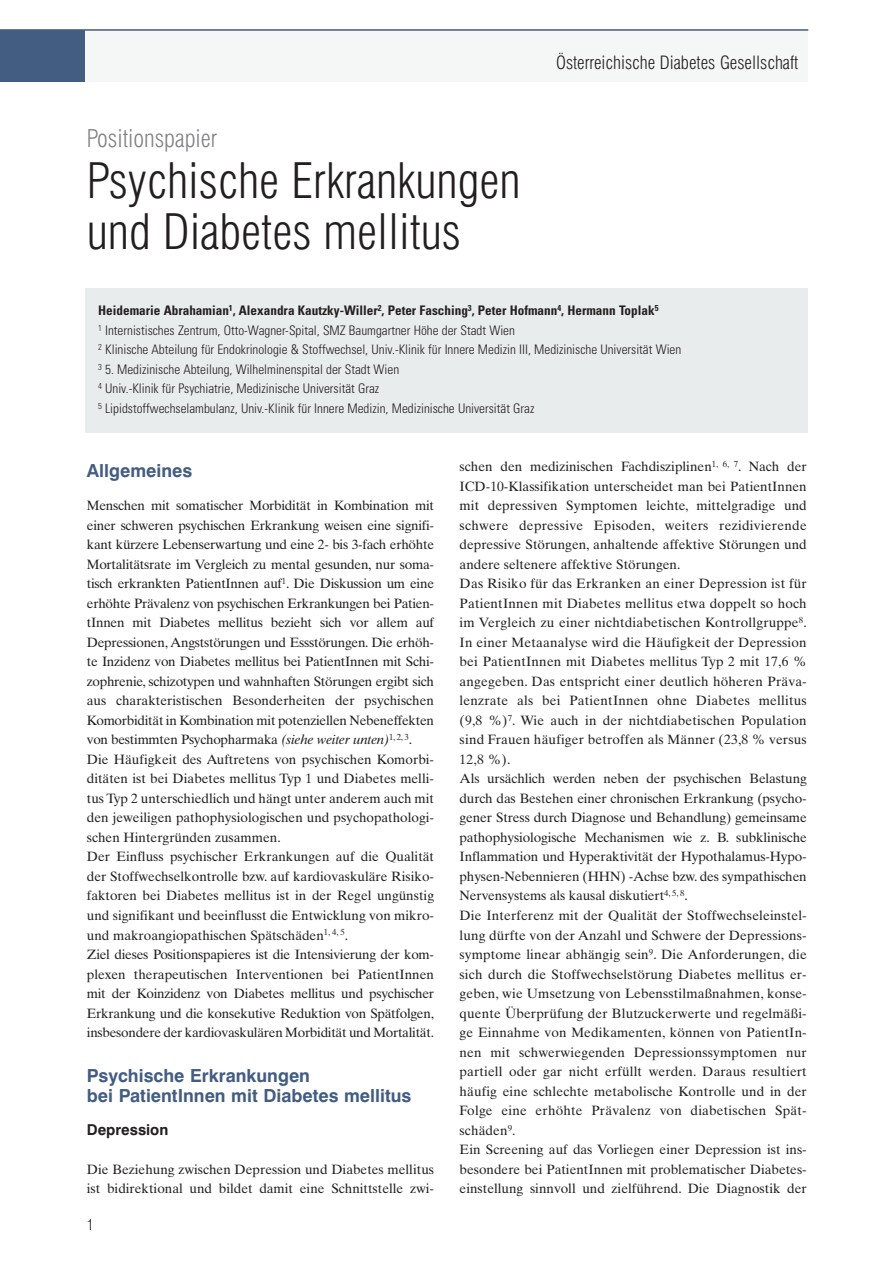
<style>
.page{position:relative;width:893px;height:1263px;background:#fff}
.page>*{position:absolute;margin:0;border:0;box-sizing:border-box;transform-origin:0 0}
.t1{font:300 condensed 48px/51px "Swiss 721 BT";color:#231f20}
.t2{font:300 condensed 24px "Swiss 721 BT";color:#808285}
.t3{font:700 18px/19.5px "Swiss 721 BT";color:#435c82}
.t4{font:300 condensed 18px "Swiss 721 BT";color:#231f20}
.t5{font:700 15px "Swiss 721 BT";color:#231f20}
.t6{font:300 condensed 15px "Swiss 721 BT";color:#231f20}
.t7{font:13.5px/19.5px "Times Ten LT";color:#231f20}
.t8{font:13.5px/19.5px "Times Ten LT";letter-spacing:-.02em;color:#231f20}
.t9{font:300 condensed 13.2px/19.5px "Univers";color:#231f20}
.s1{font-weight:700}
.s2{font-style:italic}
</style>
<div class="page">
<div style="left:85px;top:30px;width:723px;height:51px;background:#f5f7f7"></div>
<div style="left:0;top:30px;width:85px;height:51px;background:#435c82"></div>
<hr style="left:0;top:29px;width:808px;height:2px;background:#435c82">
<div style="left:85px;top:288px;width:723px;height:145px;background:#e9eced"></div>
<h2 class="t2" style="left:87px;top:129px;width:132px">Positionspapier</h2>
<h1 class="t1" style="left:87px;top:159px;width:435px">Psychische Erkrankungen und Diabetes mellitus</h1>
<h3 class="t4" style="left:556px;top:56px;width:244px">Österreichische Diabetes Gesellschaft</h3>
<p class="t9" style="left:98px;top:302px;width:585px"><span class="s1">Heidemarie Abrahamian</span><sup>1</sup><span class="s1">, Alexandra Kautzky-Willer</span><sup>2</sup><span class="s1">, Peter Fasching</span><sup>3</sup><span class="s1">, Peter Hofmann</span><sup>4</sup><span class="s1">, Hermann Toplak</span><sup>5<br></sup><sup>1</sup> Internistisches Zentrum, Otto-Wagner-Spital, SMZ Baumgartner Höhe der Stadt Wien<br><sup>2</sup> Klinische Abteilung für Endokrinologie &amp; Stoffwechsel, Univ.-Klinik für Innere Medizin III, Medizinische Universität Wien <sup>3</sup> 5. Medizinische Abteilung, Wilhelminenspital der Stadt Wien<br><sup>4</sup> Univ.-Klinik für Psychiatrie, Medizinische Universität Graz<br><sup>5</sup> Lipidstoffwechselambulanz, Univ.-Klinik für Innere Medizin, Medizinische Universität Graz</p>
<h3 class="t3" style="left:87px;top:463px;width:107px">Allgemeines</h3>
<p class="t8" style="left:87px;top:497px;width:349px">Menschen mit somatischer Morbidität in Kombination mit einer schweren psychischen Erkrankung weisen eine signifi&shy;kant kürzere Lebenserwartung und eine 2- bis 3-fach erhöhte Mortalitätsrate im Vergleich zu mental gesunden, nur soma&shy;tisch erkrankten PatientInnen auf<sup>1</sup>. Die Diskussion um eine erhöhte Prävalenz von psychischen Erkrankungen bei Patien&shy;tInnen mit Diabetes mellitus bezieht sich vor allem auf Depressionen, Angststörungen und Essstörungen. Die erhöh&shy;te Inzidenz von Diabetes mellitus bei PatientInnen mit Schi&shy;zophrenie, schizotypen und wahnhaften Störungen ergibt sich aus charakteristischen Besonderheiten der psychischen Komorbidität in Kombination mit potenziellen Nebeneffekten von bestimmten Psychopharmaka <span class="s2">(siehe weiter unten)</span><sup>1,</sup> <sup>2,</sup> <sup>3</sup>.<br>Die Häufigkeit des Auftretens von psychischen Komorbi&shy;ditäten ist bei Diabetes mellitus Typ 1 und Diabetes melli&shy;tus Typ 2 unterschiedlich und hängt unter anderem auch mit den jeweiligen pathophysiologischen und psychopathologi&shy;schen Hintergründen zusammen.<br>Der Einfluss psychischer Erkrankungen auf die Qualität der Stoffwechselkontrolle bzw. auf kardiovaskuläre Risiko&shy;faktoren bei Diabetes mellitus ist in der Regel ungünstig und signifikant und beeinflusst die Entwicklung von mikro&shy;und makroangiopathischen Spätschäden<sup>1,</sup> <sup>4,</sup> <sup>5</sup>.<br>Ziel dieses Positionspapieres ist die Intensivierung der kom&shy;plexen therapeutischen Interventionen bei PatientInnen mit der Koinzidenz von Diabetes mellitus und psychischer Erkrankung und die konsekutive Reduktion von Spätfolgen, insbesondere der kardiovaskulären Morbidität und Mortalität.</p>
<h3 class="t3" style="left:87px;top:1067px;width:326px">Psychische Erkrankungen<br>bei PatientInnen mit Diabetes mellitus</h3>
<p class="t5" style="left:87px;top:1123px;width:83px">Depression</p>
<p class="t7" style="left:87px;top:1160px;width:349px">Die Beziehung zwischen Depression und Diabetes mellitus ist bidirektional und bildet damit eine Schnittstelle zwi-</p>
<p class="t6" style="left:87px;top:1219px;width:9px">1</p>
<p class="t7" style="left:460px;top:458px;width:349px">schen den medizinischen Fachdisziplinen<sup>1,</sup> <sup>6,</sup> <sup>7</sup>. Nach der ICD-10-Klassifikation unterscheidet man bei PatientInnen mit depressiven Symptomen leichte, mittelgradige und schwere depressive Episoden, weiters rezidivierende depressive Störungen, anhaltende affektive Störungen und andere seltenere affektive Störungen.<br>Das Risiko für das Erkranken an einer Depression ist für PatientInnen mit Diabetes mellitus etwa doppelt so hoch im Vergleich zu einer nichtdiabetischen Kontrollgruppe<sup>8</sup>.<br>In einer Metaanalyse wird die Häufigkeit der Depression bei PatientInnen mit Diabetes mellitus Typ 2 mit 17,6 % angegeben. Das entspricht einer deutlich höheren Präva&shy;lenzrate als bei PatientInnen ohne Diabetes mellitus (9,8 %)<sup>7</sup>. Wie auch in der nichtdiabetischen Population sind Frauen häufiger betroffen als Männer (23,8 % versus 12,8 %).<br>Als ursächlich werden neben der psychischen Belastung durch das Bestehen einer chronischen Erkrankung (psycho&shy;gener Stress durch Diagnose und Behandlung) gemeinsame pathophysiologische Mechanismen wie z. B. subklinische Inflammation und Hyperaktivität der Hypothalamus-Hypo&shy;physen-Nebennieren (HHN) -Achse bzw. des sympathischen Nervensystems als kausal diskutiert<sup>4,</sup> <sup>5,</sup> <sup>8</sup>.<br>Die Interferenz mit der Qualität der Stoffwechseleinstel&shy;lung dürfte von der Anzahl und Schwere der Depressions&shy;symptome linear abhängig sein<sup>9</sup>. Die Anforderungen, die sich durch die Stoffwechselstörung Diabetes mellitus er&shy;geben, wie Umsetzung von Lebensstilmaßnahmen, konse&shy;quente Überprüfung der Blutzuckerwerte und regelmäßi&shy;ge Einnahme von Medikamenten, können von PatientIn&shy;nen mit schwerwiegenden Depressionssymptomen nur partiell oder gar nicht erfüllt werden. Daraus resultiert häufig eine schlechte metabolische Kontrolle und in der Folge eine erhöhte Prävalenz von diabetischen Spät&shy;schäden<sup>9</sup>.<br>Ein Screening auf das Vorliegen einer Depression ist ins&shy;besondere bei PatientInnen mit problematischer Diabetes&shy;einstellung sinnvoll und zielführend. Die Diagnostik der</p>
</div>
